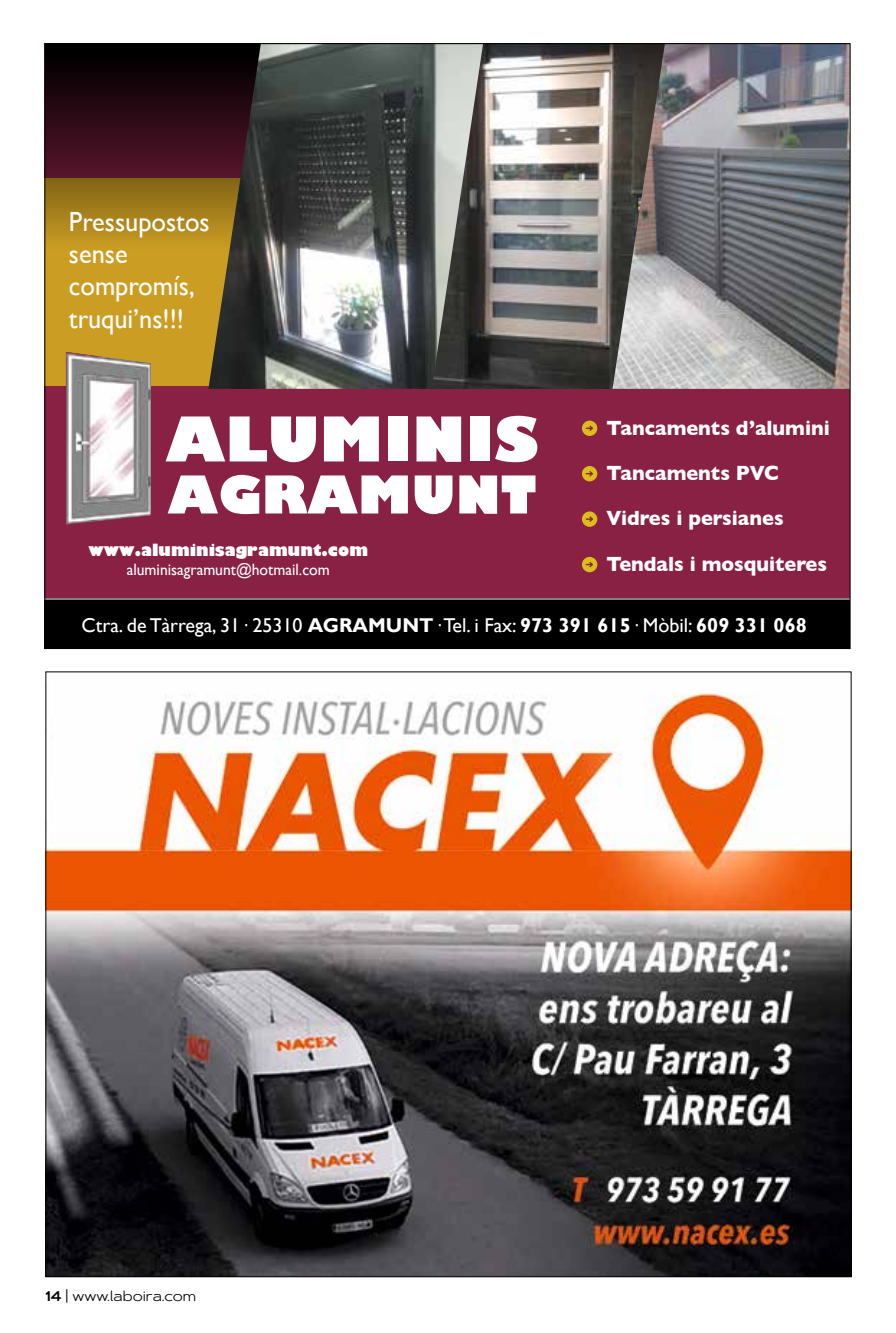
<style>
.page{position:relative;width:896px;height:1333px;background:#fff}
.page>*{position:absolute;margin:0;border:0;box-sizing:border-box;transform-origin:0 0}
.t1{font:800 60.4px "Gill Sans";color:#fff}
.t2{font:800 51px "Gill Sans";color:#fff}
.t3{font:27.8px/32.4px "Gill Sans";color:#fff;scale:.95 1}
.t4{font:700 21px/45.4px "Gill Sans";color:#fff;scale:.95 1}
.t5{font:20px "Gill Sans";color:#fff}
.t6{font:16.4px "Gill Sans";color:#fff;scale:.95 1}
.t7{font:800 16.4px "Gill Sans";color:#fff;scale:.95 1}
.t8{font:14px "Artegra Sans Extended";color:#000}
.s1{font-weight:700}
.s2{font-weight:600}
</style>
<div class="page">
<div style="left:45px;top:43px;width:805px;height:605px;background:#892144"></div>
<div style="left:46px;top:252px;width:162px;height:134px;background:#cb9d23"></div>
<svg style="left:46px;top:45px;width:162px;height:207px;background:#553416"></svg>
<div style="left:45px;top:598px;width:805px;height:50px;background:#000"></div>
<img style="left:66px;top:352px;width:85px;height:173px">
<hr style="left:45px;top:597px;width:805px;height:2px;background:#818181">
<div style="left:582px;top:420px;width:15px;height:16px;background:#dcbd1b;border-radius:50%"></div>
<svg style="left:586px;top:425px;width:7px;height:6px"></svg>
<div style="left:582px;top:466px;width:15px;height:15px;background:#dcbd1b;border-radius:50%"></div>
<svg style="left:586px;top:471px;width:7px;height:6px"></svg>
<div style="left:582px;top:511px;width:15px;height:16px;background:#dcbd1b;border-radius:50%"></div>
<svg style="left:586px;top:516px;width:7px;height:6px"></svg>
<div style="left:582px;top:557px;width:15px;height:15px;background:#dcbd1b;border-radius:50%"></div>
<svg style="left:586px;top:562px;width:7px;height:6px"></svg>
<img style="left:483px;top:45px;width:129px;height:344px">
<img style="left:612px;top:45px;width:236px;height:344px">
<img style="left:208px;top:45px;width:275px;height:344px">
<img style="left:47px;top:692px;width:802px;height:583px">
<h3 class="t3" style="left:69px;top:205px;width:150px">Pressupostos sense compromís, truqui’ns!!!</h3>
<h1 class="t1" style="left:166px;top:392px;width:374px">ALUMINIS</h1>
<h2 class="t2" style="left:168px;top:455px;width:370px">AGRAMUNT</h2>
<p class="t7" style="left:88px;top:537px;width:296px">www.aluminisagramunt.com</p>
<p class="t6" style="left:127px;top:560px;width:215px">aluminisagramunt@hotmail.com</p>
<p class="t4" style="left:606px;top:404px;width:237px">Tancaments d’alumini<br>Tancaments PVC<br>Vidres i persianes<br>Tendals i mosquiteres</p>
<p class="t5" style="left:82px;top:614px;width:726px">Ctra. de Tàrrega, 31· 25310 <span class="s1">AGRAMUNT</span>· Tel. i Fax: <span class="s1">973 391 615</span>· Mòbil: <span class="s1">609 331 068</span></p>
<p class="t8" style="left:45px;top:1286px;width:152px"><span class="s2">14</span> | www.laboira.com</p>
</div>
